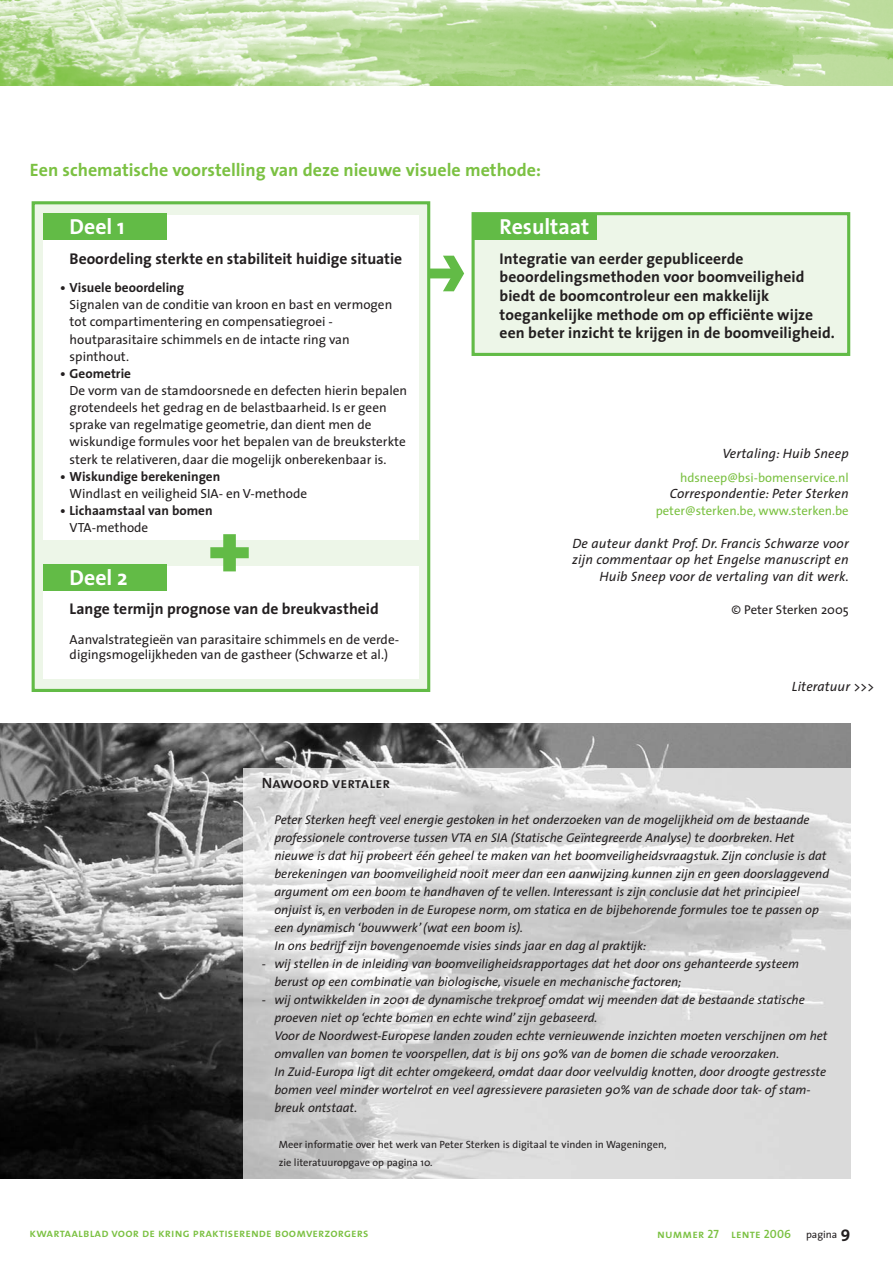
<style>
.page{position:relative;width:893px;height:1263px;background:#fff}
.page>*{position:absolute;margin:0;border:0;box-sizing:border-box;transform-origin:0 0}
.t1{font:700 21.75px "The Sans";color:#fff}
.t2{font:700 18px "The Sans";color:#7bc142}
.t3{font:700 15.6px/18.8px "The Sans";letter-spacing:.005em;color:#231f20}
.t4{font:15px "The Sans Semi Bold Caps";letter-spacing:.005em;color:#231f20}
.t5{font:italic 13.5px/16.5px "The Sans";letter-spacing:.01em;color:#231f20;text-align:right}
.t6{font:13.2px/17.1px "The Sans";color:#231f20}
.t7{font:700 13.2px "The Sans";color:#231f20}
.t8{font:italic 12.75px/18px "The Sans";color:#231f20}
.t9{font:12.75px "The Sans";color:#7bc142}
.t10{font:12.75px "The Sans";color:#231f20}
.t11{font:12px "The Sans Semi Bold Caps";letter-spacing:.01em;color:#7bc142}
.t12{font:10.5px/18px "The Sans";color:#231f20}
.s1{font-family:"The Sans";font-size:10.5px;color:#231f20}
.s2{font-family:"The Sans";font-weight:700;font-size:16.5px;color:#231f20}
</style>
<div class="page">
<img style="left:0;top:724px;width:850px;height:454px">
<img style="left:244px;top:769px;width:606px;height:409px">
<div style="left:425px;top:269px;width:32px;height:9px;background:#62bb46"></div>
<svg style="left:443px;top:256px;width:21px;height:35px"></svg>
<div style="left:33px;top:203px;width:396px;height:487px;background:#edf6e8"></div>
<div style="left:32px;top:201px;width:398px;height:491px;border:3px solid #62bb46"></div>
<div style="left:43px;top:215px;width:376px;height:325px;background:#fff"></div>
<div style="left:43px;top:566px;width:376px;height:112px;background:#fff"></div>
<div style="left:43px;top:214px;width:124px;height:26px;background:#62bb46"></div>
<div style="left:473px;top:214px;width:376px;height:140px;background:#edf6e8"></div>
<div style="left:471px;top:212px;width:379px;height:144px;border:3px solid #62bb46"></div>
<div style="left:43px;top:564px;width:124px;height:27px;background:#62bb46"></div>
<div style="left:473px;top:214px;width:124px;height:26px;background:#62bb46"></div>
<svg style="left:210px;top:534px;width:39px;height:37px"></svg>
<img style="left:0;top:1px;width:893px;height:85px">
<h2 class="t2" style="left:30px;top:163px;width:513px">Een schematische voorstelling van deze nieuwe visuele methode:</h2>
<h1 class="t1" style="left:70px;top:218px;width:57px">Deel 1</h1>
<p class="t3" style="left:70px;top:251px;width:334px">Beoordeling sterkte en stabiliteit huidige situatie</p>
<p class="t7" style="left:60px;top:283px;width:125px">• Visuele beoordeling</p>
<p class="t6" style="left:70px;top:297px;width:324px">Signalen van de conditie van kroon en bast en vermogen tot compartimentering en compensatiegroei - houtparasitaire schimmels en de intacte ring van spinthout.</p>
<p class="t7" style="left:60px;top:368px;width:72px">• Geometrie</p>
<p class="t6" style="left:70px;top:383px;width:339px">De vorm van de stamdoorsnede en defecten hierin bepalen grotendeels het gedrag en de belastbaarheid. Is er geen sprake van regelmatige geometrie, dan dient men de wiskundige formules voor het bepalen van de breuksterkte sterk te relativeren, daar die mogelijk onberekenbaar is.</p>
<p class="t7" style="left:60px;top:471px;width:162px">• Wiskundige berekeningen</p>
<p class="t6" style="left:70px;top:486px;width:239px">Windlast en veiligheid SIA- en V-methode</p>
<p class="t7" style="left:60px;top:506px;width:154px">• Lichaamstaal van bomen</p>
<p class="t6" style="left:70px;top:520px;width:80px">VTA-methode</p>
<h1 class="t1" style="left:70px;top:570px;width:60px">Deel 2</h1>
<p class="t3" style="left:70px;top:601px;width:311px">Lange termijn prognose van de breukvastheid</p>
<p class="t6" style="left:70px;top:633px;width:331px;line-height:15.6px">Aanvalstrategieën van parasitaire schimmels en de verde&shy;digingsmogelijkheden van de gastheer (Schwarze et al.)</p>
<h1 class="t1" style="left:500px;top:218px;width:91px">Resultaat</h1>
<p class="t3" style="left:500px;top:250px;width:337px">Integratie van eerder gepubliceerde beoordelingsmethoden voor boomveiligheid biedt de boomcontroleur een makkelijk toegankelijke methode om op efficiënte wijze een beter inzicht te krijgen in de boomveiligheid.</p>
<p class="t5" style="left:722px;top:447px;width:128px">Vertaling: Huib Sneep</p>
<p class="t9" style="left:680px;top:472px;width:170px">hdsneep@bsi-bomenservice.nl</p>
<p class="t5" style="left:670px;top:487px;width:181px">Correspondentie: Peter Sterken</p>
<p class="t9" style="left:656px;top:505px;width:195px">peter@sterken.be, www.sterken.be</p>
<p class="t5" style="left:572px;top:536px;width:278px">De auteur dankt Prof. Dr. Francis Schwarze voor zijn commentaar op het Engelse manuscript en<br>Huib Sneep voor de vertaling van dit werk.</p>
<p class="t10" style="left:732px;top:604px;width:119px">© Peter Sterken 2005</p>
<p class="t5" style="left:792px;top:679px;width:84px">Literatuur &gt;&gt;&gt;</p>
<p class="t4" style="left:262px;top:774px;width:130px">Nawoord vertaler</p>
<p class="t8" style="left:274px;top:812px;width:556px">Peter Sterken heeft veel energie gestoken in het onderzoeken van de mogelijkheid om de bestaande professionele controverse tussen VTA en SIA (Statische Geïntegreerde Analyse) te doorbreken. Het nieuwe is dat hij probeert één geheel te maken van het boomveiligheidsvraagstuk. Zijn conclusie is dat berekeningen van boomveiligheid nooit meer dan een aanwijzing kunnen zijn en geen doorslaggevend argument om een boom te handhaven of te vellen. Interessant is zijn conclusie dat het principieel onjuist is, en verboden in de Europese norm, om statica en de bijbehorende formules toe te passen op een dynamisch ‘bouwwerk’ (wat een boom is).<br>In ons bedrijf zijn bovengenoemde visies sinds jaar en dag al praktijk:</p>
<p class="t8" style="left:274px;top:956px;width:526px;text-indent:-13px">- wij stellen in de inleiding van boomveiligheidsrapportages dat het door ons gehanteerde systeem berust op een combinatie van biologische, visuele en mechanische factoren;</p>
<p class="t8" style="left:274px;top:992px;width:555px;text-indent:-13px">- wij ontwikkelden in 2001 de dynamische trekproef omdat wij meenden dat de bestaande statische proeven niet op ‘echte bomen en echte wind’ zijn gebaseerd.<br>Voor de Noordwest-Europese landen zouden echte vernieuwende inzichten moeten verschijnen om het omvallen van bomen te voorspellen, dat is bij ons 90% van de bomen die schade veroorzaken.<br>In Zuid-Europa ligt dit echter omgekeerd, omdat daar door veelvuldig knotten, door droogte gestresste bomen veel minder wortelrot en veel agressievere parasieten 90% van de schade door tak- of stam&shy;breuk ontstaat.</p>
<p class="t12" style="left:279px;top:1136px;width:389px">Meer informatie over het werk van Peter Sterken is digitaal te vinden in Wageningen, zie literatuuropgave op pagina 10.</p>
<p class="t11" style="left:30px;top:1226px;width:341px">kwartaalblad voor de kring praktiserende boomverzorgers</p>
<p class="t11" style="left:657px;top:1226px;width:195px">nummer 27 lente 2006 <span class="s1">pagina</span> <span class="s2">9</span></p>
</div>
